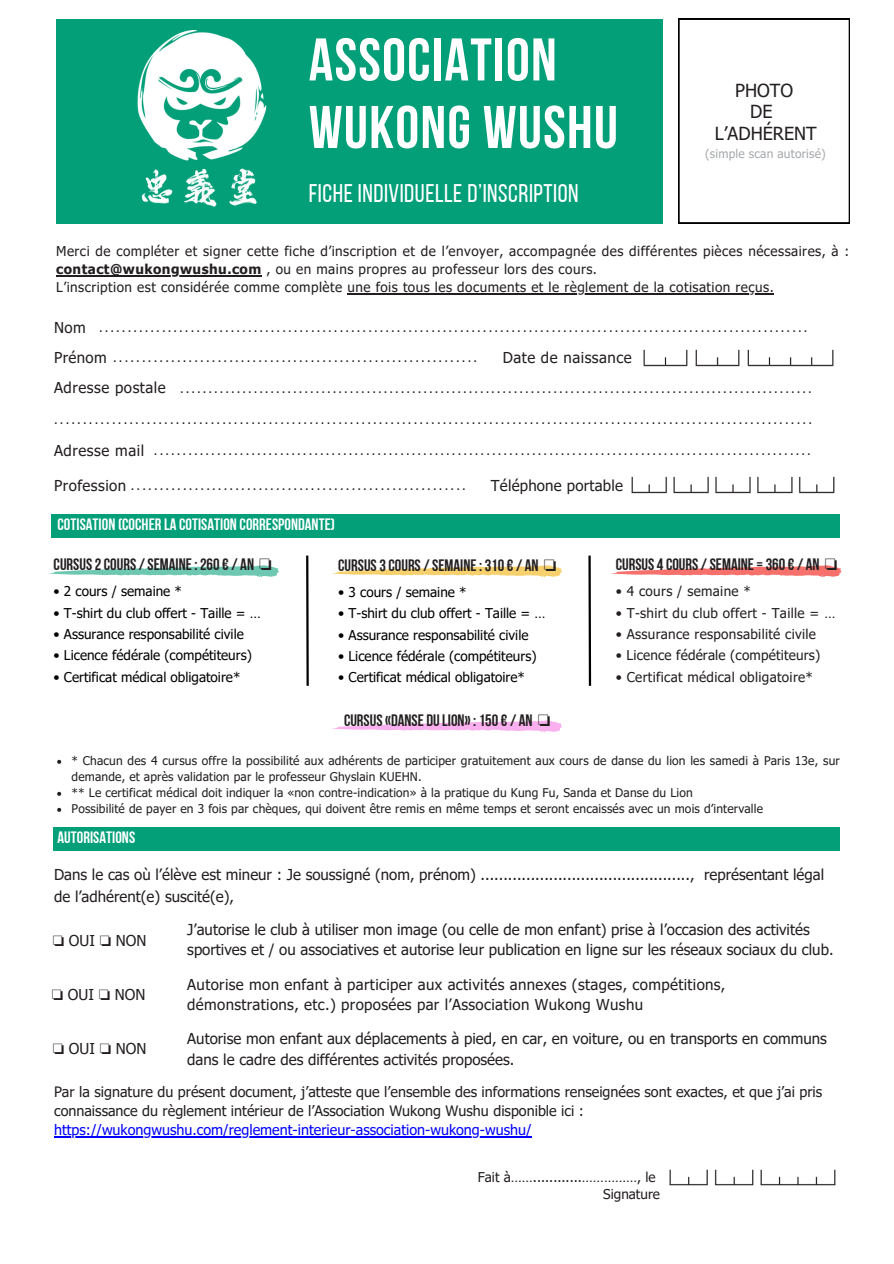
<style>
.page{position:relative;width:894px;height:1264px;background:#fff}
.page>*{position:absolute;margin:0;border:0;box-sizing:border-box;transform-origin:0 0}
.t1{font:60px/67.5px "Bebas Neue Cyrillic";letter-spacing:.02em;color:#fff}
.t2{font:25.5px "Bebas Neue";letter-spacing:.02em;color:#fff}
.t3{font:18px/21.3px "Tahoma";color:#231f20;text-align:center}
.t4{font:16.5px "Bebas Neue Cyrillic";color:#231f20}
.t5{font:16.5px "Bebas Neue Cyrillic";letter-spacing:.005em;color:#fff}
.t6{font:15px/20.2px "Tahoma";color:#231f20}
.t7{font:15px/20.2px "Tahoma";letter-spacing:.025em;color:#231f20}
.t8{font:15px "Tahoma";letter-spacing:.035em;color:#231f20}
.t9{font:15px "Tahoma";letter-spacing:.04em;color:#231f20}
.t10{font:15px "Tahoma";letter-spacing:.03em;color:#231f20}
.t11{font:14.4px/19.2px "Tahoma";color:#231f20}
.t12{font:14.4px "Tahoma";color:#00f}
.t13{font:13.5px/18px "Tahoma";letter-spacing:.035em;color:#231f20}
.t14{font:13.5px "Tahoma";color:#000}
.t15{font:13.5px/16.8px "Tahoma";color:#231f20}
.t16{font:13.5px "Tahoma";letter-spacing:.015em;color:#231f20}
.t17{font:12px/16px "Tahoma";letter-spacing:.015em;color:#231f20}
.t18{font:12px "Tahoma";letter-spacing:.015em;color:#a7a9ac}
.s1{font-weight:700}
.s2{font-family:"Free Serif"}
</style>
<div class="page">
<img style="left:643px;top:349px;width:191px;height:18px">
<img style="left:631px;top:476px;width:204px;height:18px">
<img style="left:669px;top:1169px;width:167px;height:17px">
<div style="left:56px;top:19px;width:606px;height:204px;background:#029f79"></div>
<svg style="left:678px;top:19px;width:171px;height:204px"></svg>
<img style="left:137px;top:31px;width:130px;height:176px">
<div style="left:52px;top:514px;width:787px;height:23px;background:#029f79"></div>
<div style="left:54px;top:827px;width:785px;height:23px;background:#029f79"></div>
<svg style="left:332px;top:564px;width:230px;height:13px"></svg>
<svg style="left:611px;top:564px;width:230px;height:13px"></svg>
<hr style="left:306px;top:555px;width:3px;height:130px;background:#000">
<hr style="left:588px;top:555px;width:3px;height:130px;background:#000">
<svg style="left:49px;top:564px;width:230px;height:13px"></svg>
<svg style="left:332px;top:719px;width:230px;height:13px"></svg>
<svg style="left:57px;top:759px;width:4px;height:4px"></svg>
<svg style="left:57px;top:791px;width:4px;height:4px"></svg>
<svg style="left:57px;top:807px;width:4px;height:4px"></svg>
<hr style="left:54px;top:1135px;width:477px;height:2px;background:#00f">
<hr style="left:56px;top:275px;width:206px;height:1px;background:#231f20">
<hr style="left:347px;top:293px;width:427px;height:1px;background:#231f20">
<p class="t1" style="left:309px;top:32px;width:310px">ASSOCIATION<br>WUKONG WUSHU</p>
<p class="t2" style="left:309px;top:183px;width:271px">FICHE INDIVIDUELLE D’INSCRIPTION</p>
<p class="t3" style="left:735px;top:79px;width:60px">PHOTO<br>DE</p>
<h5 class="t3" style="left:714px;top:122px;width:103px">L’ADHÉRENT</h5>
<h3 class="t18" style="left:705px;top:146px;width:122px">(simple scan autorisé)</h3>
<h4 class="t13" style="left:56px;top:242px;width:794px">Merci de compléter et signer cette fiche d’inscription et de l’envoyer, accompagnée des différentes pièces nécessaires, à :</h4>
<h5 class="t13" style="left:56px;top:260px;width:719px"><span class="s1">contact@wukongwushu.com</span> , ou en mains propres au professeur lors des cours.<br>L’inscription est considérée comme complète une fois tous les documents et le règlement de la cotisation reçus.</h5>
<p class="t6" style="left:54px;top:317px;width:33px">Nom</p>
<h5 class="t6" style="left:54px;top:347px;width:54px">Prénom</h5>
<p class="t8" style="left:54px;top:378px;width:113px">Adresse postale</p>
<h3 class="t17" style="left:99px;top:319px;width:709px">............................................................................................................................</h3>
<p class="t8" style="left:502px;top:348px;width:131px">Date de naissance</p>
<h3 class="t17" style="left:113px;top:349px;width:365px">...............................................................</h3>
<p class="t17" style="left:180px;top:380px;width:633px">................................................................................................................</p>
<p class="t17" style="left:54px;top:411px;width:759px">...................................................................................................................................</p>
<h5 class="t9" style="left:54px;top:441px;width:92px">Adresse mail</h5>
<h5 class="t10" style="left:54px;top:476px;width:74px">Profession</h5>
<h3 class="t17" style="left:154px;top:442px;width:658px">...................................................................................................................</h3>
<h5 class="t6" style="left:490px;top:475px;width:133px">Téléphone portable</h5>
<p class="t17" style="left:131px;top:477px;width:336px">..........................................................</p>
<p class="t5" style="left:58px;top:518px;width:279px">COTISATION (COCHER LA COTISATION CORRESPONDANTE)</p>
<h5 class="t4" style="left:54px;top:557px;width:219px">CURSUS2COURS/SEMAINE: 260€/ AN <span class="s2">❏</span></h5>
<h6 class="t14" style="left:54px;top:582px;width:130px">• 2 cours / semaine *</h6>
<h6 class="t14" style="left:54px;top:604px;width:209px">• T-shirt du club offert - Taille = …</h6>
<h6 class="t14" style="left:54px;top:625px;width:192px">• Assurance responsabilité civile</h6>
<h6 class="t14" style="left:54px;top:647px;width:200px">• Licence fédérale (compétiteurs)</h6>
<h6 class="t14" style="left:54px;top:668px;width:188px">• Certificat médical obligatoire*</h6>
<p class="t4" style="left:338px;top:558px;width:219px">CURSUS3COURS/SEMAINE: 310€/ AN <span class="s2">❏</span></p>
<h5 class="t14" style="left:338px;top:583px;width:130px">• 3 cours / semaine *</h5>
<h5 class="t14" style="left:338px;top:604px;width:209px">• T-shirt du club offert - Taille = …</h5>
<h5 class="t14" style="left:338px;top:626px;width:192px">• Assurance responsabilité civile</h5>
<h5 class="t14" style="left:338px;top:647px;width:200px">• Licence fédérale (compétiteurs)</h5>
<h5 class="t14" style="left:338px;top:669px;width:188px">• Certificat médical obligatoire*</h5>
<h5 class="t4" style="left:344px;top:714px;width:208px">CURSUS«DANSE DULION»: 150€/ AN <span class="s2">❏</span></h5>
<h4 class="t4" style="left:615px;top:557px;width:223px">CURSUS4COURS/SEMAINE=360€/ AN <span class="s2">❏</span></h4>
<h5 class="t13" style="left:615px;top:582px;width:137px">• 4 cours / semaine *</h5>
<h5 class="t13" style="left:615px;top:603px;width:221px">• T-shirt du club offert - Taille = …</h5>
<h5 class="t13" style="left:615px;top:624px;width:202px">• Assurance responsabilité civile</h5>
<h5 class="t16" style="left:615px;top:647px;width:206px">• Licence fédérale (compétiteurs)</h5>
<h5 class="t13" style="left:615px;top:667px;width:199px">• Certificat médical obligatoire*</h5>
<h3 class="t17" style="left:72px;top:752px;width:769px">* Chacun des 4 cursus offre la possibilité aux adhérents de participer gratuitement aux cours de danse du lion les samedi à Paris 13e, sur demande, et après validation par le professeur Ghyslain KUEHN.</h3>
<p class="t17" style="left:72px;top:784px;width:622px">** Le certificat médical doit indiquer la «non contre-indication» à la pratique du Kung Fu, Sanda et Danse du Lion</p>
<p class="t17" style="left:72px;top:800px;width:692px">Possibilité de payer en 3 fois par chèques, qui doivent être remis en même temps et seront encaissés avec un mois d’intervalle</p>
<h5 class="t5" style="left:58px;top:830px;width:79px">AUTORISATIONS</h5>
<p class="t6" style="left:54px;top:863px;width:771px;line-height:21.3px">Dans le cas où l’élève est mineur : Je soussigné (nom, prénom) .............................................., représentant légal de l’adhérent(e) suscité(e),</p>
<p class="t6" style="left:53px;top:930px;width:95px"><span class="s2">❏</span> OUI <span class="s2">❏</span> NON</p>
<h5 class="t6" style="left:187px;top:919px;width:647px">J’autorise le club à utiliser mon image (ou celle de mon enfant) prise à l’occasion des activités sportives et / ou associatives et autorise leur publication en ligne sur les réseaux sociaux du club.</h5>
<p class="t6" style="left:52px;top:983px;width:95px"><span class="s2">❏</span> OUI <span class="s2">❏</span> NON</p>
<h5 class="t7" style="left:187px;top:973px;width:539px">Autorise mon enfant à participer aux activités annexes (stages, compétitions, démonstrations, etc.) proposées par l’Association Wukong Wushu</h5>
<p class="t6" style="left:53px;top:1038px;width:95px"><span class="s2">❏</span> OUI <span class="s2">❏</span> NON</p>
<h5 class="t6" style="left:187px;top:1028px;width:641px">Autorise mon enfant aux déplacements à pied, en car, en voiture, ou en transports en communs dans le cadre des différentes activités proposées.</h5>
<p class="t11" style="left:54px;top:1081px;width:769px">Par la signature du présent document, j’atteste que l’ensemble des informations renseignées sont exactes, et que j’ai pris connaissance du règlement intérieur de l’Association Wukong Wushu disponible ici :</p>
<h2 class="t12" style="left:54px;top:1120px;width:479px">https://wukongwushu.com/reglement-interieur-association-wukong-wushu/</h2>
<p class="t15" style="left:603px;top:1168px;width:58px;text-indent:-125px">Fait à……............……………, le<br>Signature</p>
</div>
